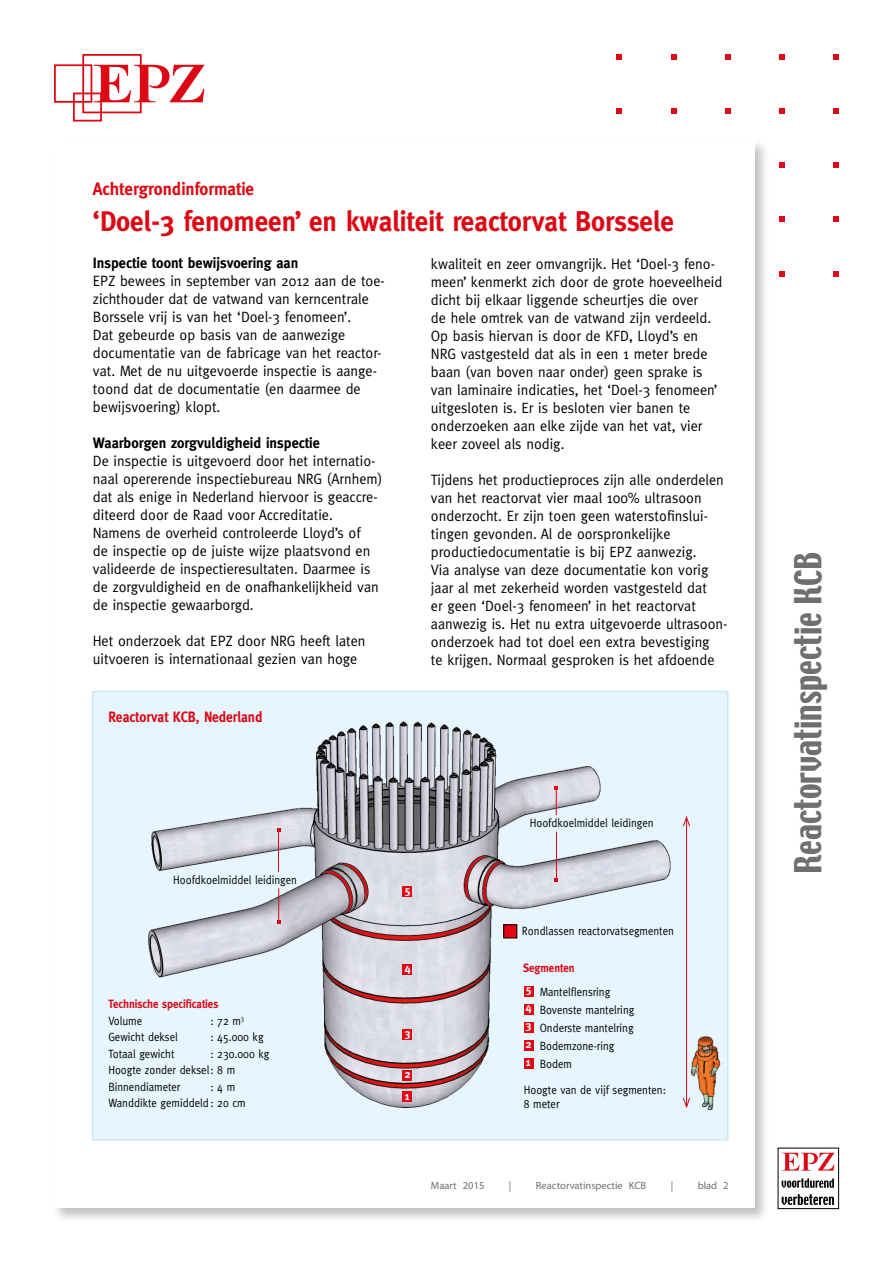
<style>
.page{position:relative;width:893px;height:1263px;background:#fff}
.page>*{position:absolute;margin:0;border:0;box-sizing:border-box;transform-origin:0 0}
.t1{font:33px "Techno";color:#706f6f}
.t2{font:700 28.5px "Meta";color:#dc0814;scale:.95 1}
.t3{font:700 18px "Meta";color:#dc0814;scale:.95 1}
.t4{font:15px/18px "Meta";color:#000;scale:.95 1}
.t5{font:700 15px "Meta";color:#000;scale:.95 1}
.t6{font:700 15px "Meta";color:#dc0714;scale:.9 1}
.t7{font:12px/18px "Meta";color:#000;scale:.9 1}
.t8{font:700 12px "Meta";color:#dc0714;scale:.9 1}
.t9{font:700 11.4px/18.1px "Meta";color:#fff;text-align:justify}
.t10{font:10.5px "Myriad";color:#706f6f}
</style>
<div class="page">
<svg style="left:617px;top:54px;width:5px;height:5px"></svg>
<svg style="left:671px;top:54px;width:5px;height:5px"></svg>
<svg style="left:617px;top:108px;width:5px;height:6px"></svg>
<svg style="left:671px;top:108px;width:5px;height:6px"></svg>
<svg style="left:725px;top:54px;width:5px;height:5px"></svg>
<svg style="left:725px;top:108px;width:5px;height:6px"></svg>
<svg style="left:779px;top:54px;width:6px;height:5px"></svg>
<svg style="left:779px;top:108px;width:6px;height:6px"></svg>
<svg style="left:779px;top:162px;width:6px;height:6px"></svg>
<svg style="left:779px;top:217px;width:6px;height:5px"></svg>
<svg style="left:779px;top:271px;width:6px;height:5px"></svg>
<svg style="left:833px;top:54px;width:6px;height:5px"></svg>
<svg style="left:833px;top:108px;width:6px;height:6px"></svg>
<svg style="left:833px;top:162px;width:6px;height:6px"></svg>
<svg style="left:833px;top:217px;width:6px;height:5px"></svg>
<svg style="left:833px;top:271px;width:6px;height:5px"></svg>
<svg style="left:94px;top:65px;width:111px;height:37px"></svg>
<div style="left:82px;top:54px;width:60px;height:59px;border:2px solid #dc0814"></div>
<div style="left:54px;top:64px;width:38px;height:39px;border:2px solid #dc0814"></div>
<div style="left:73px;top:93px;width:29px;height:29px;border:2px solid #dc0814"></div>
<div style="left:52px;top:139px;width:718px;height:1084px;background:#000;opacity:.25"></div>
<div style="left:55px;top:142px;width:700px;height:1066px;background:#fff"></div>
<div style="left:778px;top:1148px;width:61px;height:61px;border:1px solid #000"></div>
<svg style="left:782px;top:1153px;width:52px;height:17px"></svg>
<svg style="left:782px;top:1178px;width:52px;height:10px"></svg>
<svg style="left:782px;top:1194px;width:52px;height:11px"></svg>
<div style="left:92px;top:691px;width:637px;height:449px;background:#e6f5fe;border:2px solid #c9e9fb"></div>
<img style="left:149px;top:721px;width:522px;height:386px">
<hr style="left:556px;top:831px;width:1px;height:50px;background:#dc0714">
<svg style="left:554px;top:786px;width:4px;height:29px"></svg>
<svg style="left:554px;top:878px;width:4px;height:4px"></svg>
<hr style="left:278px;top:831px;width:1px;height:41px;background:#dc0714">
<hr style="left:278px;top:888px;width:1px;height:35px;background:#dc0714">
<svg style="left:277px;top:828px;width:4px;height:3px"></svg>
<div style="left:504px;top:925px;width:13px;height:13px;background:#e30613"></div>
<div style="left:503px;top:924px;width:14px;height:14px;border:1px solid #000"></div>
<hr style="left:686px;top:817px;width:1px;height:290px;background:#dc0714">
<svg style="left:683px;top:1098px;width:7px;height:10px"></svg>
<svg style="left:683px;top:816px;width:7px;height:11px"></svg>
<img style="left:690px;top:1036px;width:33px;height:74px">
<div style="left:524px;top:986px;width:10px;height:10px;background:#e30613"></div>
<div style="left:524px;top:1004px;width:10px;height:10px;background:#e30613"></div>
<div style="left:524px;top:1022px;width:10px;height:10px;background:#e30613"></div>
<div style="left:524px;top:1040px;width:10px;height:10px;background:#e30613"></div>
<div style="left:524px;top:1058px;width:10px;height:10px;background:#e30613"></div>
<div style="left:402px;top:1091px;width:10px;height:11px;background:#e30613"></div>
<div style="left:402px;top:1070px;width:10px;height:11px;background:#e30613"></div>
<div style="left:402px;top:1029px;width:10px;height:11px;background:#e30613"></div>
<div style="left:402px;top:964px;width:10px;height:11px;background:#e30613"></div>
<div style="left:402px;top:886px;width:10px;height:11px;background:#e30613"></div>
<p class="t3" style="left:93px;top:178px;width:171px">Achtergrondinformatie</p>
<h2 class="t2" style="left:93px;top:204px;width:613px">‘Doel-3 fenomeen’ en kwaliteit reactorvat Borssele</h2>
<p class="t5" style="left:93px;top:254px;width:218px">Inspectie toont bewijsvoering aan</p>
<p class="t4" style="left:93px;top:272px;width:309px">EPZ bewees in september van 2012 aan de toe&shy;zichthouder dat de vatwand van kerncentrale Borssele vrij is van het ‘Doel-3 fenomeen’.<br>Dat gebeurde op basis van de aanwezige documentatie van de fabricage van het reactor&shy;vat. Met de nu uitgevoerde inspectie is aange&shy;toond dat de documentatie (en daarmee de bewijsvoering) klopt.</p>
<p class="t5" style="left:93px;top:434px;width:240px">Waarborgen zorgvuldigheid inspectie</p>
<p class="t4" style="left:93px;top:452px;width:306px">De inspectie is uitgevoerd door het internatio&shy;naal opererende inspectiebureau NRG (Arnhem) dat als enige in Nederland hiervoor is geaccre&shy;diteerd door de Raad voor Accreditatie.<br>Namens de overheid controleerde Lloyd’s of<br>de inspectie op de juiste wijze plaatsvond en valideerde de inspectieresultaten. Daarmee is de zorgvuldigheid en de onafhankelijkheid van de inspectie gewaarborgd.</p>
<p class="t4" style="left:93px;top:632px;width:289px">Het onderzoek dat EPZ door NRG heeft laten uitvoeren is internationaal gezien van hoge</p>
<p class="t4" style="left:431px;top:255px;width:308px">kwaliteit en zeer omvangrijk. Het ‘Doel-3 feno&shy;meen’ kenmerkt zich door de grote hoeveelheid dicht bij elkaar liggende scheurtjes die over<br>de hele omtrek van de vatwand zijn verdeeld.<br>Op basis hiervan is door de KFD, Lloyd’s en NRG vastgesteld dat als in een 1 meter brede baan (van boven naar onder) geen sprake is van laminaire indicaties, het ‘Doel-3 fenomeen’ uitgesloten is. Er is besloten vier banen te onderzoeken aan elke zijde van het vat, vier keer zoveel als nodig.</p>
<p class="t4" style="left:431px;top:471px;width:314px">Tijdens het productieproces zijn alle onderdelen van het reactorvat vier maal 100% ultrasoon onderzocht. Er zijn toen geen waterstofinslui&shy;tingen gevonden. Al de oorspronkelijke productiedocumentatie is bij EPZ aanwezig.<br>Via analyse van deze documentatie kon vorig jaar al met zekerheid worden vastgesteld dat<br>er geen ‘Doel-3 fenomeen’ in het reactorvat aanwezig is. Het nu extra uitgevoerde ultrasoon&shy;onderzoek had tot doel een extra bevestiging<br>te krijgen. Normaal gesproken is het afdoende</p>
<p class="t6" style="left:108px;top:708px;width:173px">Reactorvat KCB, Nederland</p>
<p class="t7" style="left:173px;top:871px;width:139px">Hoofdkoelmiddel leidingen</p>
<p class="t8" style="left:108px;top:997px;width:124px">Technische specificaties</p>
<p class="t7" style="left:108px;top:1011px;width:39px">Volume</p>
<p class="t7" style="left:210px;top:1011px;width:39px">: 72 m<sup>3</sup></p>
<p class="t7" style="left:108px;top:1028px;width:79px">Gewicht deksel</p>
<p class="t7" style="left:210px;top:1028px;width:61px">: 45.000 kg</p>
<p class="t7" style="left:108px;top:1044px;width:75px">Totaal gewicht</p>
<p class="t7" style="left:108px;top:1045px;width:180px;line-height:16.5px;text-indent:102px">: 230.000 kg<br>Hoogte zonder deksel: 8 m<br>Binnendiameter</p>
<p class="t7" style="left:108px;top:1078px;width:154px;line-height:16.5px;text-indent:102px">: 4 m<br>Wanddikte gemiddeld : 20 cm</p>
<p class="t9" style="left:404px;top:881px;width:8px">5</p>
<p class="t9" style="left:404px;top:958px;width:8px">4</p>
<p class="t9" style="left:404px;top:1023px;width:8px">3</p>
<p class="t9" style="left:404px;top:1065px;width:8px">2</p>
<p class="t9" style="left:404px;top:1086px;width:7px">1</p>
<p class="t7" style="left:530px;top:814px;width:139px">Hoofdkoelmiddel leidingen</p>
<p class="t7" style="left:522px;top:922px;width:170px">Rondlassen reactorvatsegmenten</p>
<p class="t8" style="left:523px;top:961px;width:59px">Segmenten</p>
<p class="t9" style="left:526px;top:980px;width:8px">5<br>4<br>3<br>2<br>1</p>
<p class="t7" style="left:540px;top:982px;width:107px">Mantelflensring<br>Bovenste mantelring<br>Onderste mantelring<br>Bodemzone-ring<br>Bodem</p>
<p class="t7" style="left:524px;top:1083px;width:159px;line-height:13.5px">Hoogte van de vijf segmenten:<br>8 meter</p>
<p class="t10" style="left:431px;top:1180px;width:55px">Maart 2015</p>
<p class="t10" style="left:509px;top:1180px;width:4px">|</p>
<p class="t10" style="left:536px;top:1180px;width:112px">Reactorvatinspectie KCB</p>
<p class="t10" style="left:671px;top:1180px;width:4px">|</p>
<p class="t10" style="left:698px;top:1180px;width:32px">blad 2</p>
<h1 class="t1" style="left:786px;top:874px;width:324px;rotate:-90deg">Reactorvatinspectie KCB</h1>
</div>
